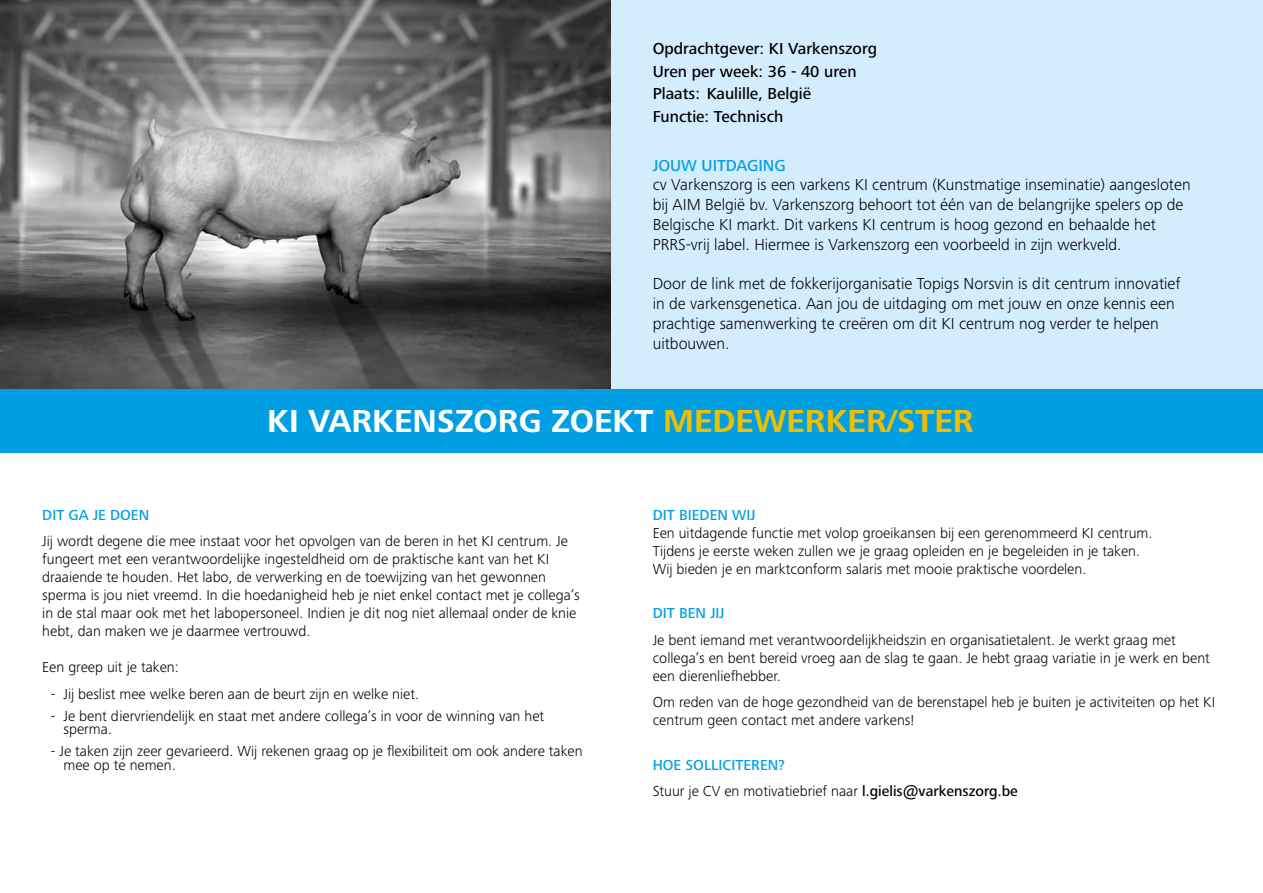
<style>
.page{position:relative;width:1263px;height:893px;background:#fff}
.page>*{position:absolute;margin:0;border:0;box-sizing:border-box;transform-origin:0 0}
.t1{font:700 33px "Frutiger Next Pro";color:#fff}
.t2{font:300 16.5px/19.8px "Frutiger Next Pro";color:#000}
.t3{font:500 16.5px/22.5px "Frutiger Next Pro";color:#000}
.t4{font:500 16.5px "Frutiger Next Pro";color:#009fe3}
.t5{font:300 15px/18px "Frutiger Next Pro";color:#000}
.t6{font:500 15px "Frutiger Next Pro";color:#009fe3}
.s1{color:#eebe00}
.s2{font-weight:500;color:#009fe3}
.s3{font-weight:500}
</style>
<div class="page">
<div style="left:606px;top:0;width:657px;height:431px;background:#d4edfc"></div>
<img style="left:0;top:0;width:610px;height:389px">
<div style="left:0;top:389px;width:1263px;height:64px;background:#009fe3"></div>
<p class="t3" style="left:653px;top:38px;width:226px">Opdrachtgever: KI Varkenszorg<br>Uren per week: 36 - 40 uren<br>Plaats: Kaulille, België<br>Functie: Technisch</p>
<p class="t4" style="left:653px;top:156px;width:134px">JOUW UITDAGING</p>
<p class="t2" style="left:653px;top:175px;width:539px">cv Varkenszorg is een varkens KI centrum (Kunstmatige inseminatie) aangesloten bij AIM België bv. Varkenszorg behoort tot één van de belangrijke spelers op de Belgische KI markt. Dit varkens KI centrum is hoog gezond en behaalde het PRRS-vrij label. Hiermee is Varkenszorg een voorbeeld in zijn werkveld.</p>
<p class="t2" style="left:653px;top:274px;width:529px">Door de link met de fokkerijorganisatie Topigs Norsvin is dit centrum innovatief in de varkensgenetica. Aan jou de uitdaging om met jouw en onze kennis een prachtige samenwerking te creëren om dit KI centrum nog verder te helpen uitbouwen.</p>
<h1 class="t1" style="left:267px;top:402px;width:708px">KI VARKENSZORG ZOEKT <span class="s1">MEDEWERKER/STER</span></h1>
<p class="t6" style="left:42px;top:506px;width:108px">DIT GA JE DOEN</p>
<p class="t5" style="left:42px;top:532px;width:539px">Jij wordt degene die mee instaat voor het opvolgen van de beren in het KI centrum. Je fungeert met een verantwoordelijke ingesteldheid om de praktische kant van het KI draaiende te houden. Het labo, de verwerking en de toewijzing van het gewonnen sperma is jou niet vreemd. In die hoedanigheid heb je niet enkel contact met je collega’s in de stal maar ook met het labopersoneel. Indien je dit nog niet allemaal onder de knie hebt, dan maken we je daarmee vertrouwd.</p>
<p class="t5" style="left:42px;top:658px;width:138px">Een greep uit je taken:</p>
<p class="t5" style="left:51px;top:684px;width:370px">- Jij beslist mee welke beren aan de beurt zijn en welke niet.</p>
<p class="t5" style="left:64px;top:709px;width:482px;line-height:13.5px;text-indent:-13px">- Je bent diervriendelijk en staat met andere collega’s in voor de winning van het sperma.</p>
<p class="t5" style="left:64px;top:744px;width:521px;line-height:13.5px;text-indent:-13px">- Je taken zijn zeer gevarieerd. Wij rekenen graag op je flexibiliteit om ook andere taken mee op te nemen.</p>
<p class="t6" style="left:653px;top:506px;width:104px">DIT BIEDEN WIJ</p>
<p class="t5" style="left:653px;top:523px;width:501px">Een uitdagende functie met volop groeikansen bij een gerenommeerd KI centrum.<br>Tijdens je eerste weken zullen we je graag opleiden en je begeleiden in je taken.<br>Wij bieden je en marktconform salaris met mooie praktische voordelen.</p>
<p class="t6" style="left:653px;top:604px;width:73px">DIT BEN JIJ</p>
<p class="t5" style="left:653px;top:630px;width:559px">Je bent iemand met verantwoordelijkheidszin en organisatietalent. Je werkt graag met collega’s en bent bereid vroeg aan de slag te gaan. Je hebt graag variatie in je werk en bent een dierenliefhebber.</p>
<p class="t5" style="left:653px;top:693px;width:564px">Om reden van de hoge gezondheid van de berenstapel heb je buiten je activiteiten op het KI centrum geen contact met andere varkens!</p>
<p class="t5" style="left:653px;top:751px;width:367px;line-height:26.5px"><span class="s2">HOE SOLLICITEREN?<br></span>Stuur je CV en motivatiebrief naar <span class="s3">l.gielis@varkenszorg.be</span></p>
</div>
